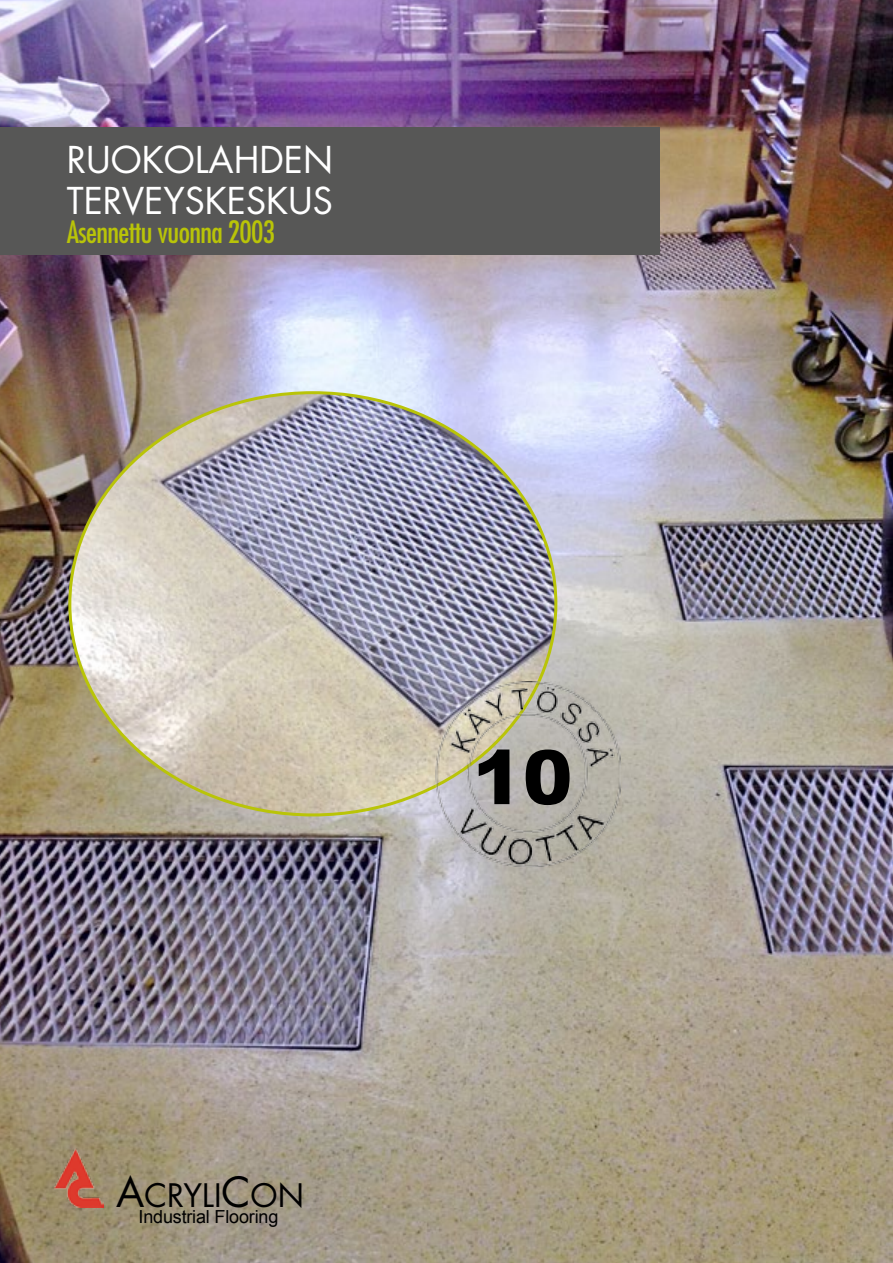
<style>
.page{position:relative;width:893px;height:1263px;background:#fff}
.page>*{position:absolute;margin:0;border:0;box-sizing:border-box;transform-origin:0 0}
.t1{font:900 75px "Arial";color:#000}
.t2{font:36px/40.5px "Futura";color:#fff}
.t3{font:31.5px "Futura";color:#000}
.t4{font:condensed 30px "Futura";letter-spacing:-.02em;color:#b9c408}
.t5{font:18px "Arial";letter-spacing:-.01em;color:#000}
.s1{font-size:40.5px}
</style>
<div class="page">
<img style="left:0;top:0;width:893px;height:1263px">
<img style="left:70px;top:393px;width:486px;height:422px">
<div style="left:0;top:128px;width:659px;height:127px;background:#575756"></div>
<img style="left:54px;top:1148px;width:49px;height:60px">
<img style="left:435px;top:681px;width:185px;height:185px">
<p class="t2" style="left:67px;top:140px;width:268px">RUOKOLAHDEN<br>TERVEYSKESKUS</p>
<p class="t4" style="left:67px;top:214px;width:210px">Asennettu vuonna 2003</p>
<p class="t3" style="left:116px;top:1175px;width:189px"><span class="s1">A</span>CRYLI<span class="s1">C</span>ON</p>
<p class="t5" style="left:139px;top:1205px;width:141px">Industrial Flooring</p>
<h1 class="t1" style="left:473px;top:723px;width:102px">10</h1>
</div>
